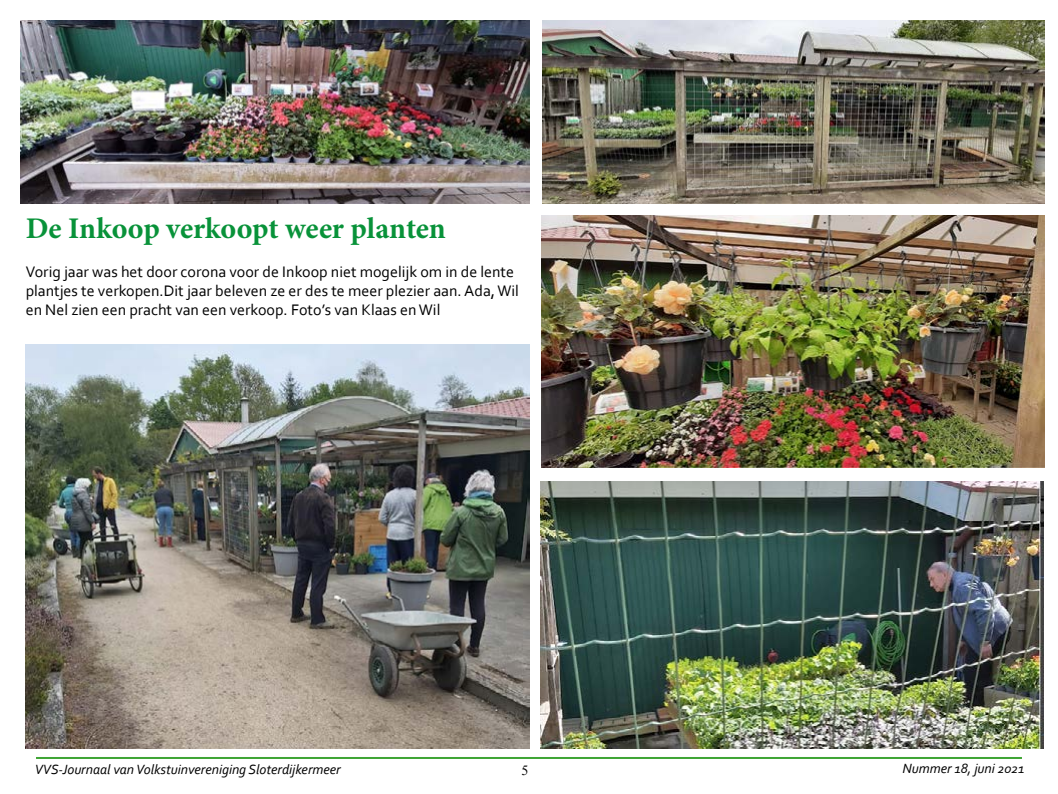
<style>
.page{position:relative;width:1058px;height:794px;background:#fff}
.page>*{position:absolute;margin:0;border:0;box-sizing:border-box;transform-origin:0 0}
.t1{font:700 30px "Minion Pro";letter-spacing:-.005em;color:#089239}
.t2{font:16px/19.2px "Corbel";color:#000}
.t3{font:italic 14px "Corbel";color:#000}
.t4{font:14px "Times New Roman";color:#000}
</style>
<div class="page">
<hr style="left:36px;top:757px;width:985px;height:2px;background:#3fa535">
<img style="left:21px;top:21px;width:508px;height:182px">
<img style="left:541px;top:215px;width:503px;height:252px">
<img style="left:542px;top:21px;width:502px;height:182px">
<img style="left:26px;top:344px;width:503px;height:404px">
<img style="left:540px;top:481px;width:503px;height:267px">
<h1 class="t1" style="left:26px;top:208px;width:421px">De Inkoop verkoopt weer planten</h1>
<p class="t2" style="left:26px;top:261px;width:494px">Vorig jaar was het door corona voor de Inkoop niet mogelijk om in de lente plantjes te verkopen.Dit jaar beleven ze er des te meer plezier aan. Ada, Wil en Nel zien een pracht van een verkoop. Foto’s van Klaas en Wil</p>
<p class="t3" style="left:35px;top:760px;width:307px">VVS-Journaal van Volkstuinvereniging Sloterdijkermeer</p>
<p class="t4" style="left:521px;top:761px;width:8px">5</p>
<p class="t3" style="left:902px;top:759px;width:124px">Nummer 18, juni 2021</p>
</div>
